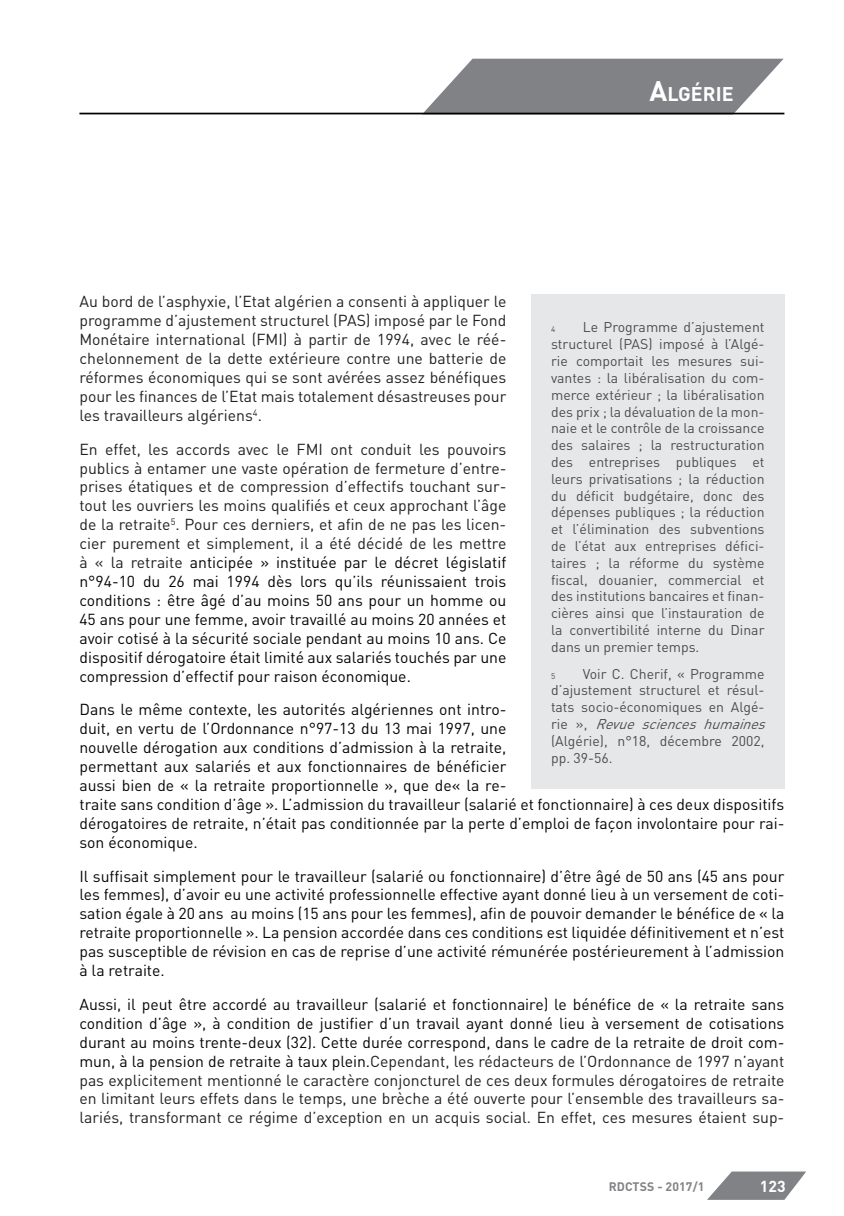
<style>
.page{position:relative;width:844px;height:1216px;background:#fff}
.page>*{position:absolute;margin:0;border:0;box-sizing:border-box;transform-origin:0 0}
.t1{font:700 19.6px "DIN";color:#fff}
.t2{font:15.75px/18.9px "DIN";color:#040503;text-align:justify}
.t3{font:15.75px/18.9px "DIN";color:#231f20;text-align:justify}
.t4{font:700 15.75px "DIN";color:#fff}
.t5{font:14px/16.8px "DIN";color:#4b4c4d;text-align:justify}
.t6{font:700 12.25px "DIN";letter-spacing:.01em;color:#808285}
.t7{font:8.05px "DIN";color:#4b4c4d}
.s1{font-size:28px}
.s2{color:#231f20}
.s3{color:#040503}
.s4{font-style:italic}
</style>
<div class="page">
<svg style="left:708px;top:1171px;width:98px;height:28px"></svg>
<svg style="left:422px;top:59px;width:361px;height:54px;background:#909294"></svg>
<hr style="left:79px;top:113px;width:705px;height:1px;background:#000">
<div style="left:531px;top:294px;width:253px;height:495px;background:#e6e7e9"></div>
<p class="t1" style="left:649px;top:81px;width:85px"><span class="s1">A</span>lgérie</p>
<p class="t3" style="left:79px;top:292px;width:428px">Au bord de l’asphyxie, l’Etat algérien a consenti à appliquer le programme d’ajustement structurel (PAS) imposé par le Fond Monétaire international (FMI) à partir de 1994, avec le réé&shy;chelonnement de la dette extérieure contre une batterie de réformes économiques qui se sont avérées assez bénéfiques pour les finances de l’Etat mais totalement désastreuses pour les travailleurs algériens<sup>4</sup>.</p>
<p class="t2" style="left:79px;top:439px;width:428px"><span class="s2">En effet, les accords avec le FMI ont conduit les pouvoirs publics à entamer une vaste opération de fermeture d’entre&shy;prises étatiques et de compression d’effectifs touchant sur&shy;tout les ouvriers les moins qualifiés et ceux approchant l’âge de la retraite</span><sup>5</sup><span class="s2">. Pour ces derniers, et afin de ne pas les licen&shy;cier purement et simplement, il a été décidé de les mettre à « la retraite</span> anticipée » instituée par le décret législatif n°94-10 du 26 mai 1994 dès lors qu’ils réunissaient trois conditions : être âgé d’au moins 50 ans pour un homme ou 45 ans pour une femme, avoir travaillé au moins 20 années et avoir cotisé à la sécurité sociale pendant au moins 10 ans. Ce dispositif dérogatoire était limité aux salariés touchés par une compression d’effectif pour raison économique.</p>
<p class="t2" style="left:79px;top:700px;width:706px;text-align:left">Dans le même contexte, les autorités algériennes ont intro-<br>duit, en vertu de l’Ordonnance n°97-13 du 13 mai 1997, une<br>nouvelle dérogation aux conditions d’admission à la retraite,<br>permettant aux salariés et aux fonctionnaires de bénéficier<br>aussi bien de « la retraite proportionnelle », que de« la re-<br>traite sans condition d’âge ». L’admission du travailleur (salarié et fonctionnaire) à ces deux dispositifs dérogatoires de retraite, n’était pas conditionnée par la perte d’emploi de façon involontaire pour rai&shy;son économique.</p>
<p class="t2" style="left:79px;top:866px;width:706px">Il suffisait simplement pour le travailleur (salarié ou fonctionnaire) d’être âgé de 50 ans (45 ans pour les femmes), d’avoir eu une activité professionnelle effective ayant donné lieu à un versement de coti&shy;sation égale à 20 ans au moins (15 ans pour les femmes), afin de pouvoir demander le bénéfice de « la retraite proportionnelle ». La pension accordée dans ces conditions est liquidée définitivement et n’est pas susceptible de révision en cas de reprise d’une activité rémunérée postérieurement à l’admission à la retraite.</p>
<p class="t3" style="left:79px;top:994px;width:706px"><span class="s3">Aussi, il peut être accordé au travailleur (salarié et fonctionnaire) le bénéfice de « la retraite sans condition d’âge », à condition de justifier d’un travail ayant donné lieu à versement de cotisations durant au moins trente-deux (32). Cette durée correspond, dans le cadre de la retraite de droit com&shy;mun, à la pension de retraite à taux plein.</span>Cependant, les rédacteurs de l’Ordonnance de 1997 n’ayant pas explicitement mentionné le caractère conjoncturel de ces deux formules dérogatoires de retraite en limitant leurs effets dans le temps, une brèche a été ouverte pour l’ensemble des travailleurs sa&shy;lariés, transformant ce régime d’exception en un acquis social. En effet, ces mesures étaient sup-</p>
<p class="t5" style="left:551px;top:319px;width:215px;text-indent:32px">Le Programme d’ajustement structurel (PAS) imposé à l’Algé&shy;rie comportait les mesures sui&shy;vantes : la libéralisation du com&shy;merce extérieur ; la libéralisation des prix ; la dévaluation de la mon&shy;naie et le contrôle de la croissance des salaires ; la restructuration des entreprises publiques et leurs privatisations ; la réduction du déficit budgétaire, donc des dépenses publiques ; la réduction et l’élimination des subventions de l’état aux entreprises défici&shy;taires ; la réforme du système fiscal, douanier, commercial et des institutions bancaires et finan&shy;cières ainsi que l’instauration de la convertibilité interne du Dinar dans un premier temps.</p>
<p class="t7" style="left:551px;top:670px;width:6px">5</p>
<p class="t7" style="left:551px;top:324px;width:6px">4</p>
<p class="t5" style="left:551px;top:665px;width:221px;text-align:left;text-indent:32px">Voir C. Cherif, « Programme d’ajustement structurel et résul&shy;tats socio-économiques en Algé&shy;r i e » , <span class="s4">Revue sciences humaines </span>(Algérie), n°18, décembre 2002, pp. 39-56.</p>
<p class="t6" style="left:608px;top:1178px;width:97px">RDCTSS - 2017/1</p>
<p class="t4" style="left:759px;top:1176px;width:27px">123</p>
</div>
